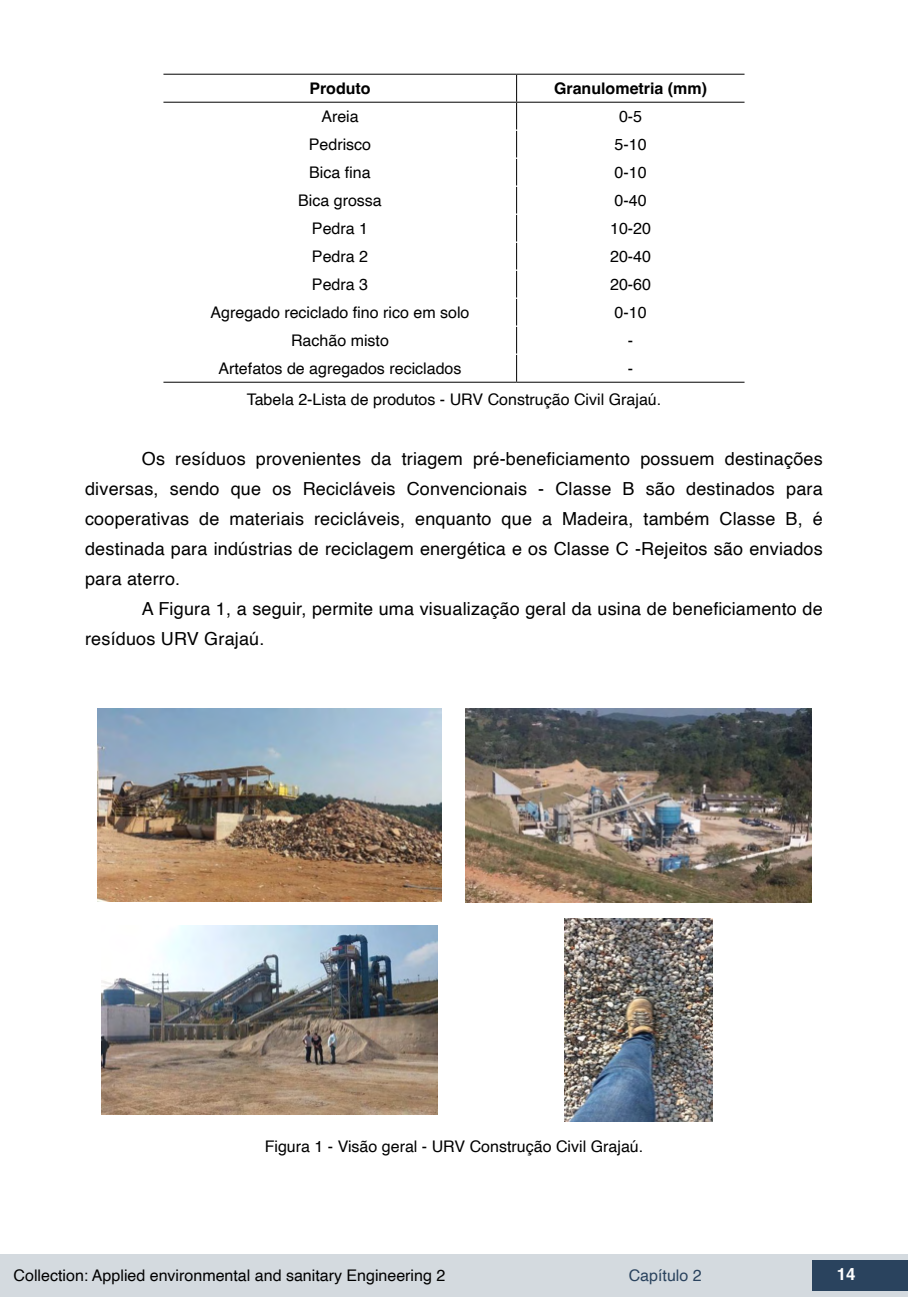
<style>
.page{position:relative;width:908px;height:1304px;background:#fff}
.page>*{position:absolute;margin:0;border:0;box-sizing:border-box;transform-origin:0 0}
.t1{font:18px/30px "Helvetica";letter-spacing:.01em;color:#000;text-align:justify}
.t2{font:700 16.8px "Helvetica";color:#fff}
.t3{font:16px/31px "Helvetica";color:#000}
.t4{font:700 16px "Helvetica";color:#000}
.t5{font:16px "Helvetica";color:#2a435e}
</style>
<div class="page">
<div style="left:0;top:1254px;width:906px;height:43px;background:#d4dadf"></div>
<div style="left:812px;top:1261px;width:95px;height:30px;background:#2a435e"></div>
<hr style="left:163px;top:74px;width:353px;height:1px;background:#000">
<hr style="left:516px;top:74px;width:228px;height:1px;background:#000">
<hr style="left:163px;top:102px;width:353px;height:1px;background:#000">
<hr style="left:516px;top:102px;width:228px;height:1px;background:#000">
<svg style="left:516px;top:75px;width:1px;height:307px"></svg>
<hr style="left:163px;top:382px;width:353px;height:1px;background:#000">
<hr style="left:516px;top:382px;width:228px;height:1px;background:#000">
<hr style="left:516px;top:130px;width:228px;height:1px;background:#fff">
<hr style="left:516px;top:158px;width:228px;height:1px;background:#fff">
<hr style="left:516px;top:186px;width:228px;height:1px;background:#fff">
<hr style="left:516px;top:214px;width:228px;height:1px;background:#fff">
<hr style="left:516px;top:242px;width:228px;height:1px;background:#fff">
<hr style="left:516px;top:270px;width:228px;height:1px;background:#fff">
<hr style="left:516px;top:298px;width:228px;height:1px;background:#fff">
<hr style="left:516px;top:326px;width:228px;height:1px;background:#fff">
<hr style="left:516px;top:354px;width:228px;height:1px;background:#fff">
<img style="left:98px;top:708px;width:343px;height:193px">
<img style="left:465px;top:708px;width:346px;height:195px">
<img style="left:101px;top:925px;width:336px;height:189px">
<img style="left:564px;top:919px;width:148px;height:202px">
<p class="t4" style="left:309px;top:79px;width:63px">Produto</p>
<p class="t4" style="left:553px;top:79px;width:154px">Granulometria (mm)</p>
<p class="t3" style="left:321px;top:102px;width:39px">Areia</p>
<p class="t3" style="left:618px;top:102px;width:25px">0-5</p>
<p class="t3" style="left:309px;top:130px;width:64px">Pedrisco</p>
<p class="t3" style="left:614px;top:130px;width:34px">5-10</p>
<p class="t3" style="left:309px;top:158px;width:63px">Bica fina</p>
<p class="t3" style="left:614px;top:158px;width:34px">0-10</p>
<p class="t3" style="left:298px;top:186px;width:85px">Bica grossa</p>
<p class="t3" style="left:614px;top:186px;width:34px">0-40</p>
<p class="t3" style="left:312px;top:214px;width:58px">Pedra 1</p>
<p class="t3" style="left:609px;top:214px;width:42px">10-20</p>
<p class="t3" style="left:312px;top:242px;width:58px">Pedra 2</p>
<p class="t3" style="left:609px;top:242px;width:42px">20-40</p>
<p class="t3" style="left:312px;top:270px;width:58px">Pedra 3</p>
<p class="t3" style="left:609px;top:270px;width:42px">20-60</p>
<p class="t3" style="left:210px;top:298px;width:260px">Agregado reciclado fino rico em solo</p>
<p class="t3" style="left:614px;top:298px;width:34px">0-10</p>
<p class="t3" style="left:291px;top:326px;width:99px">Rachão misto</p>
<p class="t3" style="left:627px;top:326px;width:7px">-</p>
<p class="t3" style="left:218px;top:354px;width:244px">Artefatos de agregados reciclados</p>
<p class="t3" style="left:246px;top:354px;width:416px;text-indent:381px">-<br>Tabela 2-Lista de produtos - URV Construção Civil Grajaú.</p>
<p class="t1" style="left:85px;top:444px;width:738px;text-indent:57px">Os resíduos provenientes da triagem pré-beneficiamento possuem destinações diversas, sendo que os Recicláveis Convencionais - Classe B são destinados para cooperativas de materiais recicláveis, enquanto que a Madeira, também Classe B, é destinada para indústrias de reciclagem energética e os Classe C -Rejeitos são enviados para aterro.</p>
<p class="t1" style="left:85px;top:595px;width:738px;text-indent:57px">A Figura 1, a seguir, permite uma visualização geral da usina de beneficiamento de resíduos URV Grajaú.</p>
<p class="t3" style="left:264px;top:1131px;width:380px">Figura 1 - Visão geral - URV Construção Civil Grajaú.</p>
<p class="t3" style="left:14px;top:1260px;width:433px">Collection: Applied environmental and sanitary Engineering 2</p>
<p class="t5" style="left:628px;top:1263px;width:74px">Capítulo 2</p>
<p class="t2" style="left:836px;top:1264px;width:20px">14</p>
</div>
